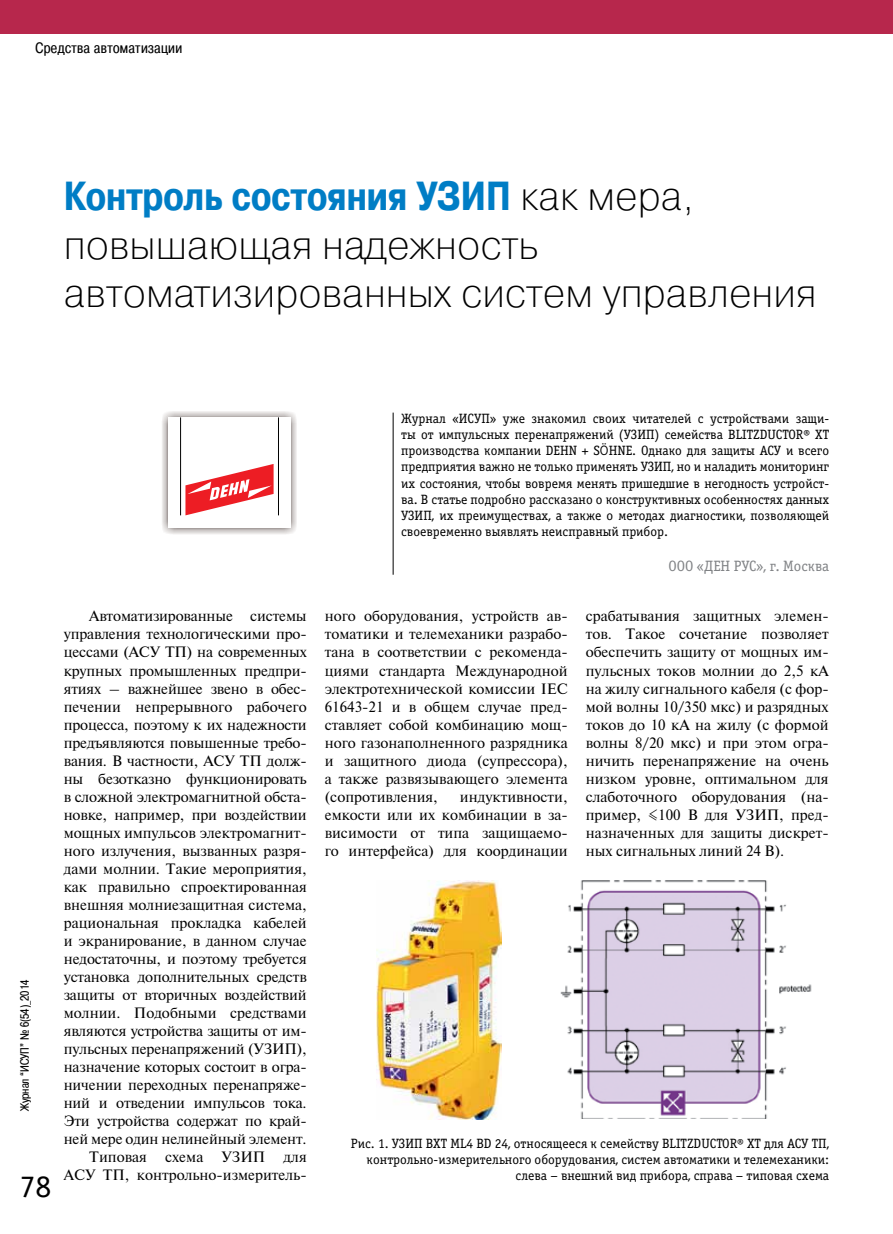
<style>
.page{position:relative;width:893px;height:1234px;background:#fff}
.page>*{position:absolute;margin:0;border:0;box-sizing:border-box;transform-origin:0 0}
.t1{font:40.5px/48.6px "Pragmatica Light C";color:#000}
.t2{font:700 40.5px "Pragmatica Cond C";color:#007dc5}
.t3{font:31.5px "Officina Serif C";color:#000}
.t4{font:15px/18px "Newton";letter-spacing:-.01em;color:#000;text-align:justify}
.t5{font:15px "Pragmatica Cond C";letter-spacing:.03em;color:#000}
.t6{font:15px "Officina Serif C";color:#808285}
.t7{font:13.5px/16.2px "Officina Serif C";color:#000;text-align:justify}
.t8{font:12px "Pragmatica Cond C";color:#000}
.s1{font-family:"Pragmatica Light C";font-weight:400;color:#000}
.s2{font-family:"Siemens Sans"}
</style>
<div class="page">
<div style="left:0;top:0;width:893px;height:34px;background:#b7274c"></div>
<hr style="left:393px;top:412px;width:1px;height:162px;background:#000">
<img style="left:376px;top:880px;width:126px;height:239px">
<img style="left:561px;top:880px;width:251px;height:238px">
<img style="left:162px;top:411px;width:135px;height:123px">
<img style="left:167px;top:415px;width:125px;height:114px">
<div style="left:168px;top:417px;width:123px;height:110px;background:#fff"></div>
<svg style="left:185px;top:464px;width:89px;height:51px"></svg>
<hr style="left:180px;top:417px;width:1px;height:98px;background:#000">
<hr style="left:278px;top:417px;width:1px;height:98px;background:#000">
<p class="t5" style="left:35px;top:39px;width:148px">Средства автоматизации</p>
<h1 class="t2" style="left:64px;top:173px;width:631px">Контроль состояния УЗИП <span class="s1">как мера,</span></h1>
<h1 class="t1" style="left:64px;top:220px;width:754px">повышающая надежность автоматизированных систем управления</h1>
<p class="t7" style="left:401px;top:410px;width:430px">Журнал «ИСУП» уже знакомил своих читателей с устройствами защи&shy;ты от импульсных перенапряжений (УЗИП) семейства BLITZDUCTOR® XT производства компании DEHN + S<span class="s2">Ö</span>HNE. Однако для защиты АСУ и всего предприятия важно не только применять УЗИП, но и наладить мониторинг их состояния, чтобы вовремя менять пришедшие в негодность устройст&shy;ва. В статье подробно рассказано о конструктивных особенностях данных УЗИП, их преимуществах, а также о методах диагностики, позволяющей своевременно выявлять неисправный прибор.</p>
<p class="t6" style="left:668px;top:558px;width:162px">ООО «ДЕН РУС», г. Москва</p>
<p class="t8" style="left:18px;top:1110px;width:133px;rotate:-90deg">Журнал “ИСУП” № 6(54)_2014</p>
<h2 class="t3" style="left:20px;top:1168px;width:33px">78</h2>
<p class="t4" style="left:64px;top:606px;width:244px;text-align:right">Автоматизированные системы управления технологическими про&shy;цессами (АСУ ТП) на современных крупных промышленных предпри&shy;ятиях – важнейшее звено в обес&shy;печении непрерывного рабочего процесса, поэтому к их надежности предъявляются повышенные требо&shy;вания. В частности, АСУ ТП долж&shy;ны безотказно функционировать в сложной электромагнитной обста&shy;новке, например, при воздействии мощных импульсов электромагнит&shy;ного излучения, вызванных разря&shy;дами молнии. Такие мероприятия, как правильно спроектированная внешняя молниезащитная система, рациональная прокладка кабелей и экранирование, в данном случае недостаточны, и поэтому требуется установка дополнительных средств защиты от вторичных воздействий молнии. Подобными средствами являются устройства защиты от им&shy;пульсных перенапряжений (УЗИП), назначение которых состоит в огра&shy;ничении переходных перенапряже&shy;ний и отведении импульсов тока.<br>Эти устройства содержат по край&shy;ней мере один нелинейный элемент.<br>Типовая схема УЗИП для<br>АСУ ТП, контрольно-измеритель-</p>
<p class="t4" style="left:325px;top:606px;width:244px">ного оборудования, устройств ав&shy;томатики и телемеханики разрабо&shy;тана в соответствии с рекоменда&shy;циями стандарта Международной электротехнической комиссии IEC 61643-21 и в общем случае пред&shy;ставляет собой комбинацию мощ&shy;ного газонаполненного разрядника и защитного диода (супрессора), а также развязывающего элемента (сопротивления,</p>
<p class="t4" style="left:586px;top:606px;width:244px">срабатывания защитных элемен&shy;тов. Такое сочетание позволяет обеспечить защиту от мощных им&shy;пульсных токов молнии до 2,5 кА на жилу сигнального кабеля (с фор&shy;мой волны 10/350 мкс) и разрядных токов до 10 кА на жилу (с формой волны 8/20 мкс) и при этом огра&shy;ничить перенапряжение на очень низком уровне, оптимальном для слаботочного оборудования (на&shy;пример, ≤100 В для УЗИП, пред&shy;назначенных для защиты дискрет&shy;ных сигнальных линий 24 В).</p>
<p class="t4" style="left:325px;top:786px;width:244px;text-indent:135px">индуктивности, емкости или их комбинации в за&shy;висимости от типа защищаемо&shy;го интерфейса) для координации</p>
<p class="t7" style="left:351px;top:1135px;width:480px;text-align:right">Рис. 1. УЗИП BXT ML4 BD 24, относящееся к семейству BLITZDUCTOR® XT для АСУ ТП, контрольно-измерительного оборудования, систем автоматики и телемеханики: слева – внешний вид прибора, справа – типовая схема</p>
</div>
